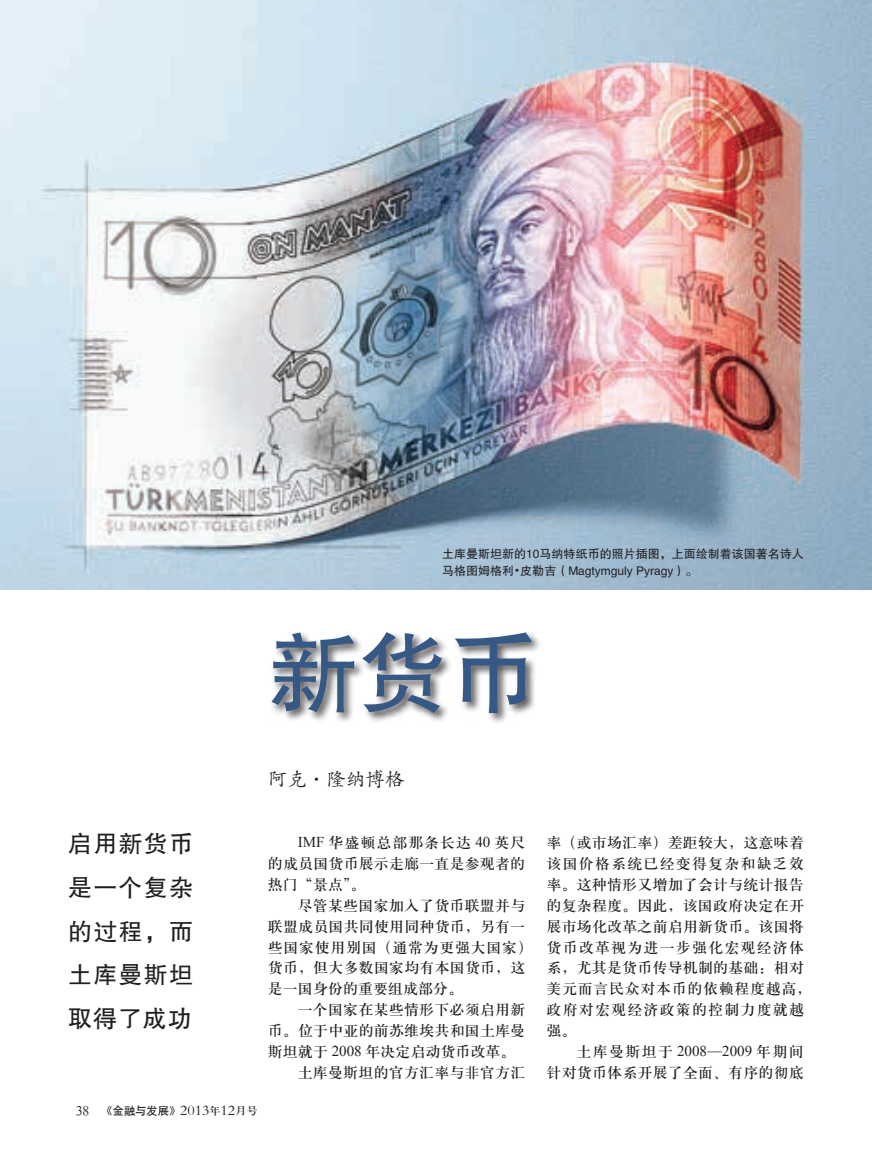
<style>
.page{position:relative;width:872px;height:1170px;background:#fff}
.page>*{position:absolute;margin:0;border:0;box-sizing:border-box;transform-origin:0 0}
.t1{font:90px "FZHTK GBK1 0";color:#365885}
.t2{font:24px/43.5px "FZHTK GBK1 0";letter-spacing:.055em;color:#231f20;text-align:justify}
.t3{font:19.5px "FZKTJW GB1 0";color:#231f20}
.t4{font:15px/20.9px "H Ya 3 gj";letter-spacing:.01em;color:#231f20}
.t5{font:12px/16.5px "FZHTK GBK1 0";color:#231f20}
.t6{font:10.95px "H Yb 1 gj";color:#231f20}
.s1{font-family:"Sim Sun"}
.s2{font-family:"Times New Roman"}
.s3{font-family:"H Ya 3 gj";font-size:13.5px}
.s4{font-family:"FZSYJW GB1 0";font-size:14.7px}
.s5{font-family:"H Ya 3 gj"}
.s6{font-family:"FZKTK GBK1 0"}
</style>
<div class="page">
<img style="left:0;top:0;width:872px;height:589px">
<div style="left:269px;top:629px;width:273px;height:95px;background:#231f20;opacity:.75"></div>
<p class="t5" style="left:442px;top:546px;width:363px">土库曼斯坦新的10马纳特纸币的照片插图，上面绘制着该国著名诗人马格图姆格利<span class="s1">•</span>皮勒吉（Magtymguly Pyragy）。</p>
<h1 class="t1" style="left:268px;top:623px;width:271px">新货币</h1>
<h3 class="t3" style="left:268px;top:768px;width:138px">阿克·隆纳博格</h3>
<h2 class="t2" style="left:68px;top:822px;width:127px">启用新货币是一个复杂的过程，而土库曼斯坦取得了成功</h2>
<p class="t4" style="left:268px;top:832px;width:259px;text-align:justify;text-indent:30px"><span class="s2">IMF</span> 华盛顿总部那条长达 <span class="s2">40</span> 英尺的成员国货币展示走廊一直是参观者的热门“景点”。</p>
<p class="t4" style="left:268px;top:894px;width:266px;text-indent:30px">尽管某些国家加入了货币联盟并与联盟成员国共同使用同种货币，另有一些国家使用别国（通常为更强大国家）货币，但大多数国家均有本国货币，这是一国身份的重要组成部分。</p>
<p class="t4" style="left:298px;top:999px;width:229px">一个国家在某些情形下必须启用新</p>
<p class="t4" style="left:268px;top:1019px;width:259px">币。位于中亚的前苏维埃共和国土库曼</p>
<p class="t4" style="left:268px;top:1040px;width:249px">斯坦就于 <span class="s2">2008</span> 年决定启动货币改革。</p>
<p class="t4" style="left:298px;top:1061px;width:229px">土库曼斯坦的官方汇率与非官方汇</p>
<p class="t6" style="left:76px;top:1105px;width:183px"><span class="s3">38</span> 《金融与发展》<span class="s4">2013</span><span class="s5">年</span><span class="s4">12</span><span class="s5">月号</span></p>
<p class="t4" style="left:546px;top:832px;width:266px">率（或市场汇率）差距较大，这意味着该国价格系统已经变得复杂和缺乏效率。这种情形又增加了会计与统计报告的复杂程度。因此，该国政府决定在开展市场化改革之前启用新货币。该国将货币改革视为进一步强化宏观经济体系，尤其是货币传导机制的基础：相对美元而言民众对本币的依赖程度越高，政府对宏观经济政策的控制力度就越强。</p>
<p class="t4" style="left:546px;top:1040px;width:259px;text-align:right">土库曼斯坦于 <span class="s2">2008</span><span class="s6">—</span><span class="s2">2009</span> 年期间<br>针对货币体系开展了全面、有序的彻底</p>
</div>
